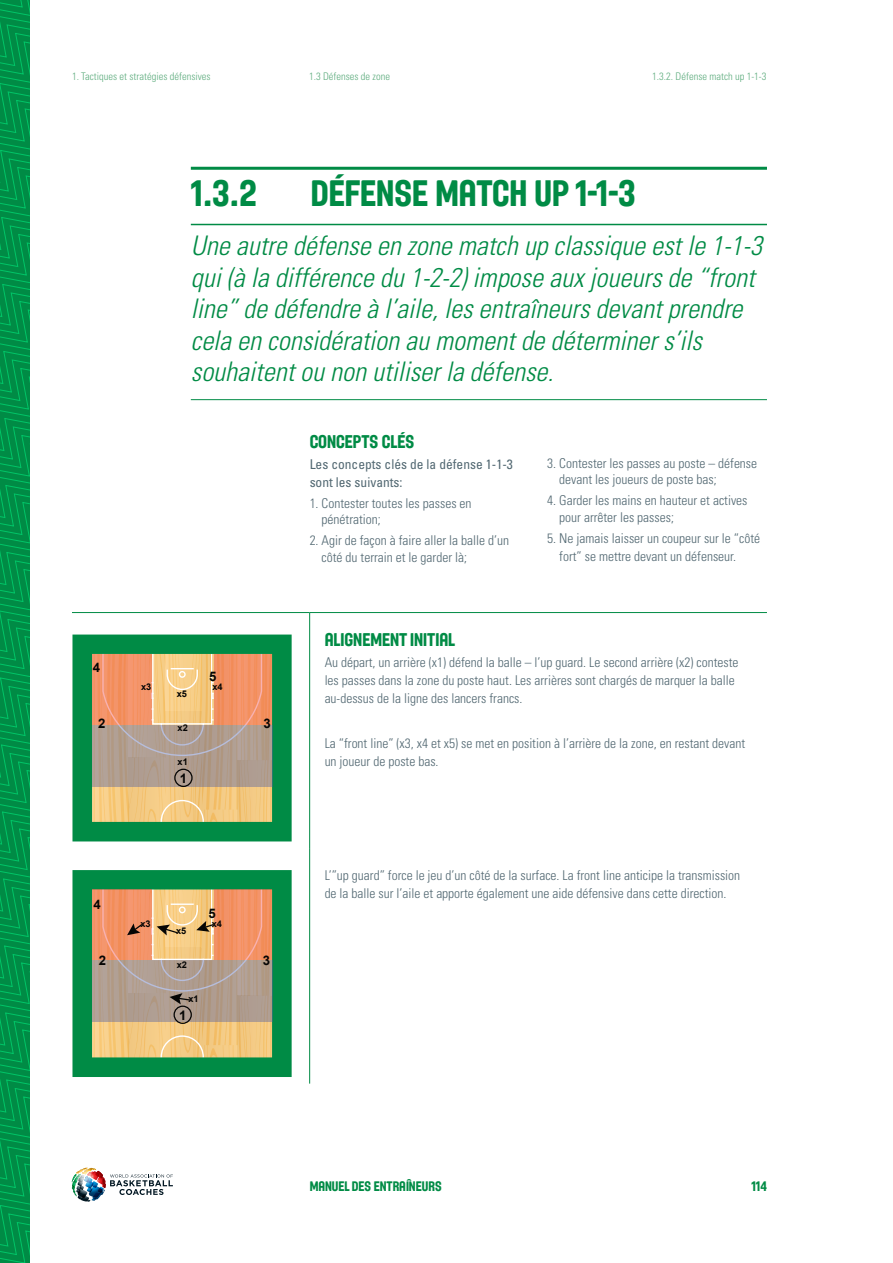
<style>
.page{position:relative;width:893px;height:1263px;background:#fff}
.page>*{position:absolute;margin:0;border:0;box-sizing:border-box;transform-origin:0 0}
.t1{font:36px "Fiba";color:#008b45}
.t2{font:italic 300 condensed 27px/31.5px "Univers";color:#008b45}
.t3{font:18px "Fiba";color:#008b45}
.t4{font:300 condensed 13.5px/18px "Univers";color:#526872}
.t5{font:condensed 13.5px/18px "Univers";color:#526872}
.t6{font:13.5px "Fiba";color:#008b45}
.t7{font:700 13.2px "Arial";color:#050504}
.t8{font:300 condensed 10.5px "Univers";color:#5fad7f}
.t9{font:700 9.3px "Arial";color:#050504}
</style>
<div class="page">
<svg style="left:0;top:0;width:30px;height:1263px;background:#009349"></svg>
<img style="left:72px;top:1168px;width:101px;height:34px">
<hr style="left:191px;top:167px;width:576px;height:3px;background:#008b45">
<hr style="left:191px;top:224px;width:576px;height:1px;background:#008b45">
<hr style="left:191px;top:399px;width:576px;height:1px;background:#008b45">
<hr style="left:309px;top:613px;width:1px;height:235px;background:#008b45">
<hr style="left:309px;top:848px;width:1px;height:235px;background:#008b45">
<hr style="left:72px;top:612px;width:238px;height:1px;background:#008b45">
<hr style="left:310px;top:612px;width:457px;height:1px;background:#008b45">
<svg style="left:72px;top:634px;width:220px;height:207px;background:#69a662"></svg>
<svg style="left:214px;top:654px;width:58px;height:70px;background:#f29164"></svg>
<svg style="left:92px;top:654px;width:59px;height:70px;background:#f39368"></svg>
<svg style="left:92px;top:725px;width:180px;height:61px;background:#af9d90"></svg>
<div style="left:174px;top:769px;width:19px;height:18px;border:1px solid #050504;border-radius:50%"></div>
<svg style="left:72px;top:870px;width:220px;height:207px;background:#078d49"></svg>
<div style="left:92px;top:889px;width:59px;height:71px;background:#f59469"></div>
<svg style="left:94px;top:887px;width:178px;height:173px;background:#d2a87e"></svg>
<p class="t8" style="left:72px;top:70px;width:140px">1. Tactiques et stratégies défensives</p>
<p class="t8" style="left:309px;top:70px;width:83px">1.3 Défenses de zone</p>
<p class="t8" style="left:652px;top:70px;width:116px">1.3.2. Défense match up 1-1-3</p>
<h1 class="t1" style="left:191px;top:171px;width:67px">1.3.2</h1>
<h1 class="t1" style="left:311px;top:171px;width:326px">DÉFENSE MATCH UP 1-1-3</h1>
<p class="t2" style="left:191px;top:230px;width:573px">Une autre défense en zone match up classique est le 1-1-3 qui (à la différence du 1-2-2) impose aux joueurs de “front line” de défendre à l’aile, les entraîneurs devant prendre cela en considération au moment de déterminer s’ils souhaitent ou non utiliser la défense.</p>
<p class="t7" style="left:93px;top:658px;width:9px">4</p>
<p class="t9" style="left:141px;top:680px;width:12px">x3</p>
<p class="t9" style="left:177px;top:687px;width:12px">x5</p>
<p class="t7" style="left:209px;top:668px;width:9px">5</p>
<p class="t9" style="left:212px;top:680px;width:12px">x4</p>
<p class="t7" style="left:98px;top:714px;width:9px">2</p>
<p class="t7" style="left:264px;top:714px;width:9px">3</p>
<p class="t9" style="left:178px;top:721px;width:12px">x2</p>
<p class="t9" style="left:178px;top:755px;width:12px">x1</p>
<p class="t7" style="left:180px;top:769px;width:9px">1</p>
<p class="t7" style="left:93px;top:895px;width:9px">4</p>
<p class="t9" style="left:140px;top:917px;width:12px">x3</p>
<p class="t9" style="left:176px;top:924px;width:12px">x5</p>
<p class="t7" style="left:209px;top:904px;width:9px">5</p>
<p class="t9" style="left:212px;top:917px;width:12px">x4</p>
<p class="t7" style="left:99px;top:951px;width:9px">2</p>
<p class="t7" style="left:263px;top:951px;width:9px">3</p>
<p class="t9" style="left:177px;top:958px;width:12px">x2</p>
<p class="t9" style="left:188px;top:992px;width:12px">x1</p>
<p class="t7" style="left:179px;top:1006px;width:9px">1</p>
<h3 class="t3" style="left:310px;top:431px;width:106px">CONCEPTS CLÉS</h3>
<p class="t5" style="left:310px;top:455px;width:205px">Les concepts clés de la défense 1-1-3 sont les suivants:</p>
<p class="t4" style="left:322px;top:495px;width:151px;line-height:16.5px;text-indent:-12px">1. Contester toutes les passes en pénétration;</p>
<p class="t4" style="left:322px;top:532px;width:189px;line-height:16.5px;text-indent:-12px">2. Agir de façon à faire aller la balle d’un côté du terrain et le garder là;</p>
<p class="t4" style="left:559px;top:455px;width:199px;line-height:16.5px;text-indent:-12px">3. Contester les passes au poste – défense devant les joueurs de poste bas;</p>
<p class="t4" style="left:559px;top:492px;width:190px;line-height:16.5px;text-indent:-12px">4. Garder les mains en hauteur et actives pour arrêter les passes;</p>
<p class="t4" style="left:559px;top:529px;width:202px;text-indent:-12px">5. Ne jamais laisser un coupeur sur le “côté fort” se mettre devant un défenseur.</p>
<h3 class="t3" style="left:325px;top:629px;width:132px">ALIGNEMENT INITIAL</h3>
<p class="t4" style="left:325px;top:654px;width:415px">Au départ, un arrière (x1) défend la balle – l’up guard. Le second arrière (x2) conteste les passes dans la zone du poste haut. Les arrières sont chargés de marquer la balle au-dessus de la ligne des lancers francs.</p>
<p class="t4" style="left:325px;top:734px;width:422px">La “front line” (x3, x4 et x5) se met en position à l’arrière de la zone, en restant devant un joueur de poste bas.</p>
<p class="t4" style="left:325px;top:866px;width:417px">L’”up guard” force le jeu d’un côté de la surface. La front line anticipe la transmission de la balle sur l’aile et apporte également une aide défensive dans cette direction.</p>
<p class="t6" style="left:310px;top:1178px;width:133px">MANUEL DES ENTRAÎNEURS</p>
<p class="t6" style="left:751px;top:1178px;width:17px">114</p>
</div>
